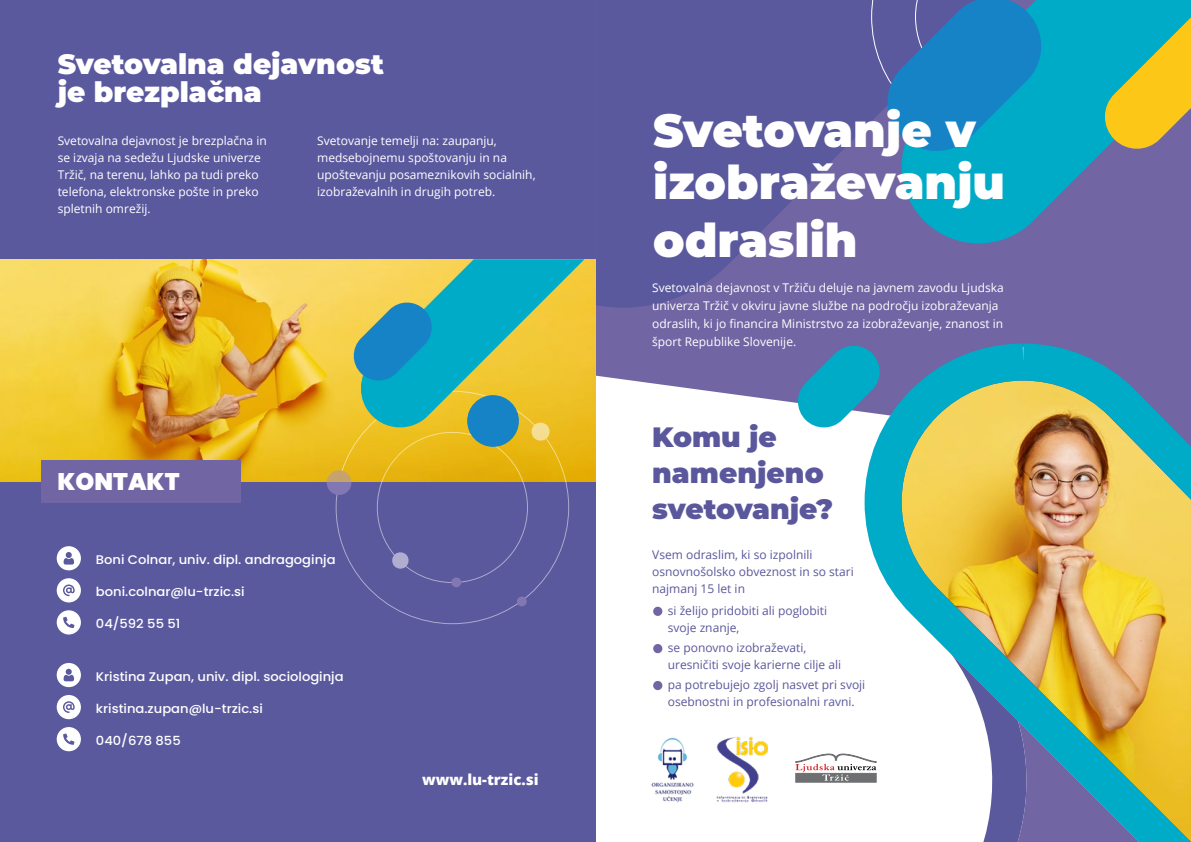
<style>
.page{position:relative;width:1191px;height:842px;background:#fff}
.page>*{position:absolute;margin:0;border:0;box-sizing:border-box;transform-origin:0 0}
.t1{font:900 46.5px/52.1px "Montserrat";color:#fff}
.t2{font:900 28px/28px "Montserrat";color:#fff}
.t3{font:900 28px/36px "Montserrat";color:#5b579c}
.t4{font:900 24px "Poppins";color:#fff}
.t5{font:800 15px "Open Sans";color:#fff}
.t6{font:500 12.5px "Poppins";color:#fff;scale:1.05 1}
.t7{font:12px/17px "Open Sans";color:#fff}
.t8{font:12px/17px "Open Sans";color:#5b579c}
</style>
<div class="page">
<div style="left:0;top:0;width:595px;height:842px;background:#5b599e"></div>
<svg style="left:595px;top:251px;width:596px;height:205px;fill:#7165a3"></svg>
<svg style="left:595px;top:0;width:420px;height:308px;background:#615c9f"></svg>
<svg style="left:845px;top:324px;width:346px;height:518px"></svg>
<svg style="left:894px;top:156px;width:297px;height:95px;background:#4182b2"></svg>
<svg style="left:871px;top:0;width:320px;height:156px;background:#3895aa"></svg>
<svg style="left:795px;top:343px;width:87px;height:87px;background:#44a2c4"></svg>
<img style="left:716px;top:736px;width:51px;height:66px">
<img style="left:651px;top:737px;width:43px;height:66px">
<div style="left:795px;top:773px;width:81px;height:9px;background:#6e6f71"></div>
<svg style="left:795px;top:753px;width:81px;height:28px"></svg>
<div style="left:57px;top:610px;width:24px;height:24px;background:#fff;border-radius:50%"></div>
<div style="left:57px;top:578px;width:24px;height:24px;background:#fff;border-radius:50%"></div>
<svg style="left:63px;top:584px;width:12px;height:12px"></svg>
<div style="left:57px;top:546px;width:24px;height:24px;background:#fff;border-radius:50%"></div>
<svg style="left:63px;top:617px;width:11px;height:11px"></svg>
<svg style="left:64px;top:552px;width:10px;height:13px"></svg>
<div style="left:57px;top:727px;width:24px;height:24px;background:#fff;border-radius:50%"></div>
<div style="left:57px;top:695px;width:24px;height:24px;background:#fff;border-radius:50%"></div>
<svg style="left:63px;top:701px;width:12px;height:12px"></svg>
<div style="left:57px;top:663px;width:24px;height:24px;background:#fff;border-radius:50%"></div>
<svg style="left:63px;top:733px;width:11px;height:12px"></svg>
<svg style="left:64px;top:669px;width:10px;height:12px"></svg>
<img style="left:0;top:259px;width:595px;height:223px">
<div style="left:41px;top:461px;width:200px;height:42px;background:#7165a3"></div>
<svg style="left:368px;top:588px;width:169px;height:36px"></svg>
<svg style="left:516px;top:596px;width:11px;height:11px"></svg>
<svg style="left:326px;top:259px;width:258px;height:329px"></svg>
<div style="left:467px;top:395px;width:52px;height:52px;background:#1683c6;border-radius:50%"></div>
<div style="left:653px;top:607px;width:9px;height:9px;background:#7165a3;border-radius:50%"></div>
<div style="left:653px;top:644px;width:9px;height:9px;background:#7165a3;border-radius:50%"></div>
<div style="left:653px;top:681px;width:9px;height:9px;background:#7165a3;border-radius:50%"></div>
<h2 class="t2" style="left:58px;top:48px;width:328px">Svetovalna dejavnost je brezplačna</h2>
<p class="t7" style="left:58px;top:132px;width:211px">Svetovalna dejavnost je brezplačna in se izvaja na sedežu Ljudske univerze Tržič, na terenu, lahko pa tudi preko telefona, elektronske pošte in preko spletnih omrežij.</p>
<p class="t7" style="left:317px;top:132px;width:220px">Svetovanje temelji na: zaupanju, medsebojnemu spoštovanju in na upoštevanju posameznikovih socialnih, izobraževalnih in drugih potreb.</p>
<h3 class="t4" style="left:57px;top:468px;width:123px">KONTAKT</h3>
<p class="t6" style="left:96px;top:552px;width:230px">Boni Colnar, univ. dipl. andragoginja</p>
<p class="t6" style="left:96px;top:584px;width:143px">boni.colnar@lu-trzic.si</p>
<p class="t6" style="left:96px;top:616px;width:82px">04/592 55 51</p>
<p class="t6" style="left:96px;top:669px;width:237px">Kristina Zupan, univ. dipl. sociologinja</p>
<p class="t6" style="left:96px;top:701px;width:160px">kristina.zupan@lu-trzic.si</p>
<p class="t6" style="left:96px;top:733px;width:82px">040/678 855</p>
<p class="t5" style="left:422px;top:769px;width:118px">www.lu-trzic.si</p>
<h1 class="t1" style="left:653px;top:101px;width:353px">Svetovanje v izobraževanju</h1>
<h1 class="t1" style="left:653px;top:211px;width:206px">odraslih</h1>
<p class="t7" style="left:652px;top:278px;width:353px;line-height:18px">Svetovalna dejavnost v Tržiču deluje na javnem zavodu Ljudska univerza Tržič v okviru javne službe na področju izobraževanja odraslih, ki jo financira Ministrstvo za izobraževanje, znanost in šport Republike Slovenije.</p>
<h2 class="t3" style="left:652px;top:417px;width:182px">Komu je namenjeno svetovanje?</h2>
<p class="t8" style="left:652px;top:545px;width:203px">Vsem odraslim, ki so izpolnili osnovnošolsko obveznost in so stari najmanj 15 let in</p>
<p class="t8" style="left:668px;top:602px;width:161px">si želijo pridobiti ali poglobiti svoje znanje,</p>
<p class="t8" style="left:668px;top:639px;width:175px">se ponovno izobraževati, uresničiti svoje karierne cilje ali</p>
<p class="t8" style="left:668px;top:676px;width:199px">pa potrebujejo zgolj nasvet pri svoji osebnostni in profesionalni ravni.</p>
</div>
